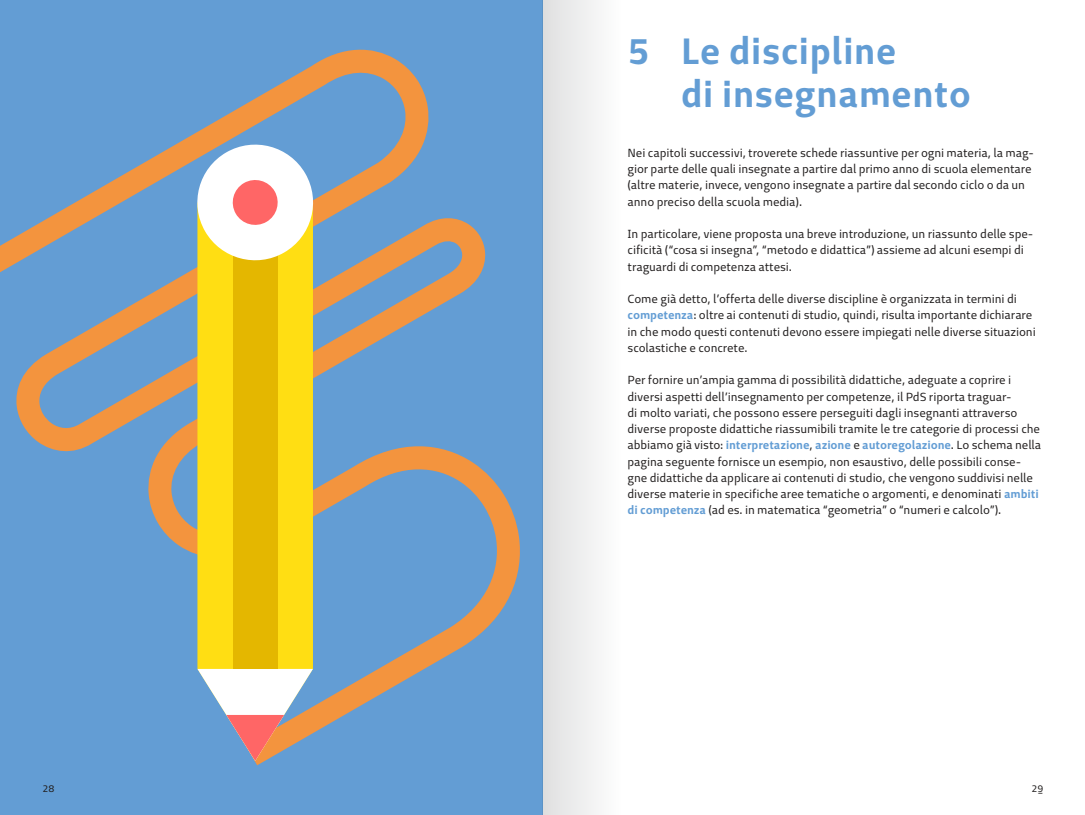
<style>
.page{position:relative;width:1085px;height:815px;background:#fff}
.page>*{position:absolute;margin:0;border:0;box-sizing:border-box;transform-origin:0 0}
.t1{font:700 37.5px/43.8px "Test Me Sans 02";color:#639dd4}
.t2{font:11.88px/16.2px "Test Me Sans 02";letter-spacing:-.01em;color:#221f1f}
.t3{font:10px "Test Me Sans 02";color:#221f1f}
.s1{font-weight:700;color:#639dd4}
</style>
<div class="page">
<div style="left:0;top:0;width:542px;height:815px;background:#639dd4"></div>
<svg style="left:0;top:50px;width:520px;height:715px"></svg>
<div style="left:197px;top:268px;width:116px;height:401px;background:#ffde13"></div>
<svg style="left:197px;top:669px;width:116px;height:92px"></svg>
<div style="left:233px;top:245px;width:44px;height:424px;background:#e4b700"></div>
<svg style="left:189px;top:136px;width:132px;height:132px"></svg>
<img style="left:542px;top:0;width:55px;height:815px">
<h1 class="t1" style="left:680px;top:33px;width:292px;text-indent:-53px">5 Le discipline<br>di insegnamento</h1>
<p class="t2" style="left:627px;top:145px;width:408px">Nei capitoli successivi, troverete schede riassuntive per ogni materia, la mag&shy;gior parte delle quali insegnate a partire dal primo anno di scuola elementare (altre materie, invece, vengono insegnate a partire dal secondo ciclo o da un anno preciso della scuola media).</p>
<p class="t2" style="left:627px;top:227px;width:407px">In particolare, viene proposta una breve introduzione, un riassunto delle spe&shy;cificità (“cosa si insegna”, “metodo e didattica”) assieme ad alcuni esempi di traguardi di competenza attesi.</p>
<p class="t2" style="left:627px;top:292px;width:409px">Come già detto, l’offerta delle diverse discipline è organizzata in termini di <span class="s1">competenza</span>: oltre ai contenuti di studio, quindi, risulta importante dichiarare in che modo questi contenuti devono essere impiegati nelle diverse situazioni scolastiche e concrete.</p>
<p class="t2" style="left:627px;top:373px;width:415px">Per fornire un’ampia gamma di possibilità didattiche, adeguate a coprire i diversi aspetti dell’insegnamento per competenze, il PdS riporta traguar-<br>di molto variati, che possono essere perseguiti dagli insegnanti attraverso diverse proposte didattiche riassumibili tramite le tre categorie di processi che abbiamo già visto: <span class="s1">interpretazione</span>, <span class="s1">azione</span> e <span class="s1">autoregolazione</span>. Lo schema nella pagina seguente fornisce un esempio, non esaustivo, delle possibili conse&shy;gne didattiche da applicare ai contenuti di studio, che vengono suddivisi nelle diverse materie in specifiche aree tematiche o argomenti, e denominati <span class="s1">ambiti di competenza</span> (ad es. in matematica “geometria” o “numeri e calcolo”).</p>
<p class="t3" style="left:43px;top:784px;width:13px">28</p>
<p class="t3" style="left:1031px;top:784px;width:13px">29</p>
</div>
